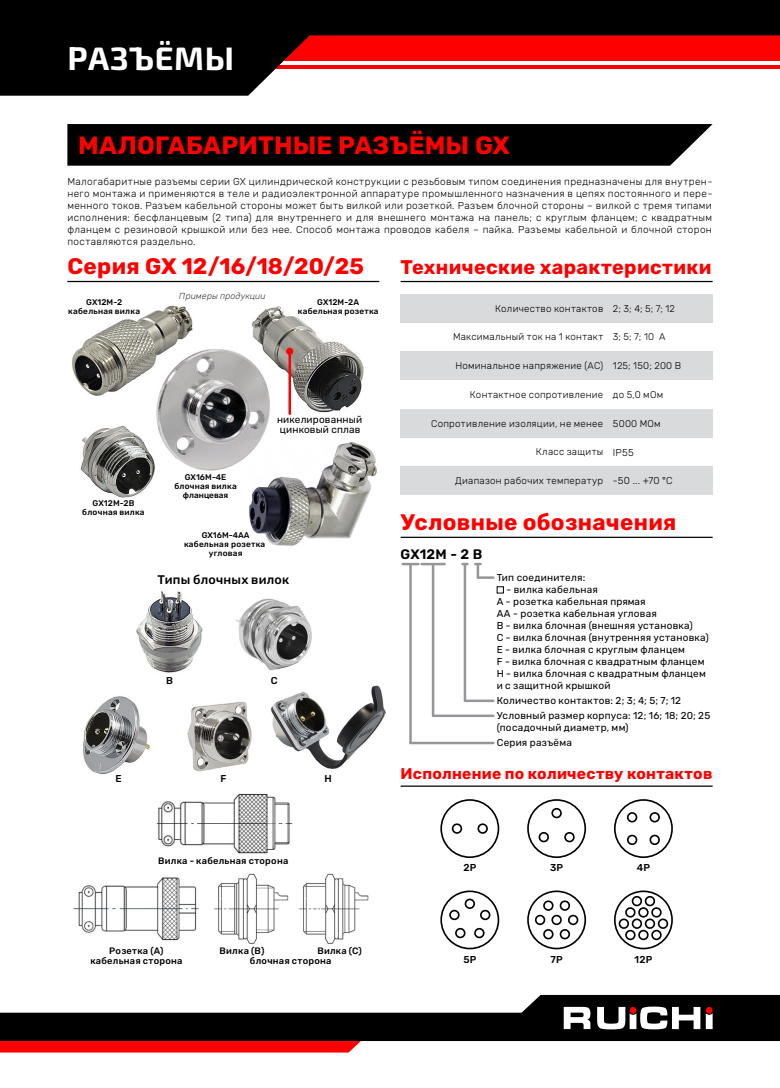
<style>
.page{position:relative;width:780px;height:1088px;background:#fff}
.page>*{position:absolute;margin:0;border:0;box-sizing:border-box;transform-origin:0 0}
.t1{font:700 32.5px "Exo 2";letter-spacing:.02em;color:#fff}
.t2{font:700 25px "Rubik";letter-spacing:.005em;color:#f00}
.t3{font:700 22.5px "Rubik";letter-spacing:.015em;color:#f00}
.t4{font:700 19.75px "Rubik";letter-spacing:.02em;color:#f00}
.t5{font:700 15.5px "Rubik";letter-spacing:.015em;color:#f00}
.t6{font:600 13.75px "Rubik";letter-spacing:.01em;color:#000}
.t7{font:500 12.5px "Rubik";letter-spacing:.015em;color:#000}
.t8{font:300 10px/12px "Rubik";letter-spacing:.035em;color:#000;text-align:justify}
.t9{font:10px/12px "Rubik";letter-spacing:.025em;color:#000}
.t10{font:500 10px "Rubik";letter-spacing:.015em;color:#000}
.t11{font:300 9.75px "Rubik";letter-spacing:.025em;color:#000}
.t12{font:500 9.25px/10.5px "Rubik";letter-spacing:.025em;color:#000;text-align:center}
.t13{font:italic 300 8.75px "Rubik";letter-spacing:.015em;color:#373538}
.t14{font:500 8.25px/9px "Rubik";letter-spacing:.025em;color:#000;text-align:center}
</style>
<div class="page">
<img style="left:249px;top:442px;width:128px;height:104px">
<svg style="left:0;top:0;width:780px;height:96px;fill:#000"></svg>
<svg style="left:0;top:1041px;width:361px;height:11px;background:#fe0404"></svg>
<svg style="left:0;top:995px;width:780px;height:46px;fill:#000"></svg>
<svg style="left:563px;top:1006px;width:149px;height:23px"></svg>
<div style="left:67px;top:124px;width:645px;height:42px;background:#000"></div>
<div style="left:400px;top:294px;width:312px;height:29px;background:#d8dadb"></div>
<div style="left:400px;top:409px;width:312px;height:29px;background:#d8dadb"></div>
<div style="left:400px;top:466px;width:312px;height:29px;background:#d8dadb"></div>
<div style="left:400px;top:351px;width:312px;height:29px;background:#d8dadb"></div>
<hr style="left:400px;top:281px;width:312px;height:1px;background:#000">
<hr style="left:67px;top:281px;width:312px;height:1px;background:#000">
<hr style="left:478px;top:576px;width:15px;height:3px;background:#96969a">
<svg style="left:402px;top:563px;width:16px;height:2px"></svg>
<hr style="left:421px;top:563px;width:23px;height:2px;background:#96969a">
<hr style="left:463px;top:565px;width:3px;height:136px;background:#96969a">
<hr style="left:409px;top:565px;width:3px;height:178px;background:#96969a">
<hr style="left:432px;top:565px;width:2px;height:151px;background:#96969a">
<hr style="left:465px;top:699px;width:28px;height:3px;background:#96969a">
<hr style="left:433px;top:714px;width:60px;height:3px;background:#96969a">
<hr style="left:410px;top:742px;width:83px;height:2px;background:#96969a">
<hr style="left:400px;top:537px;width:312px;height:1px;background:#000">
<svg style="left:475px;top:563px;width:5px;height:15px"></svg>
<div style="left:496px;top:586px;width:8px;height:7px;border:1px solid #000"></div>
<img style="left:80px;top:425px;width:75px;height:73px">
<img style="left:251px;top:306px;width:113px;height:109px">
<hr style="left:288px;top:351px;width:3px;height:63px;background:#f00">
<div style="left:286px;top:348px;width:7px;height:7px;background:#f00;border-radius:50%"></div>
<img style="left:72px;top:305px;width:121px;height:91px">
<img style="left:83px;top:696px;width:68px;height:78px">
<img style="left:187px;top:702px;width:65px;height:70px">
<hr style="left:400px;top:785px;width:312px;height:2px;background:#000">
<svg style="left:440px;top:799px;width:60px;height:59px"></svg>
<svg style="left:527px;top:799px;width:60px;height:59px"></svg>
<svg style="left:614px;top:799px;width:59px;height:59px"></svg>
<svg style="left:440px;top:890px;width:60px;height:60px"></svg>
<svg style="left:527px;top:890px;width:60px;height:60px"></svg>
<svg style="left:614px;top:890px;width:59px;height:60px"></svg>
<img style="left:156px;top:793px;width:137px;height:61px">
<img style="left:73px;top:877px;width:126px;height:64px">
<img style="left:214px;top:873px;width:75px;height:71px">
<img style="left:299px;top:873px;width:70px;height:71px">
<img style="left:236px;top:599px;width:76px;height:72px">
<img style="left:136px;top:591px;width:67px;height:81px">
<img style="left:270px;top:685px;width:115px;height:84px">
<img style="left:155px;top:349px;width:117px;height:122px">
<h1 class="t1" style="left:67px;top:34px;width:168px">РАЗЪЁМЫ</h1>
<h2 class="t2" style="left:78px;top:130px;width:433px">МАЛОГАБАРИТНЫЕ РАЗЪЁМЫ GX</h2>
<p class="t8" style="left:67px;top:176px;width:646px">Малогабаритные разъемы серии GX цилиндрической конструкции с резьбовым типом соединения предназначены для внутрен&shy;него монтажа и применяются в теле и радиоэлектронной аппаратуре промышленного назначения в цепях постоянного и пере&shy;менного токов. Разъем кабельной стороны может быть вилкой или розеткой. Разъем блочной стороны – вилкой с тремя типами исполнения: бесфланцевым (2 типа) для внутреннего и для внешнего монтажа на панель; с круглым фланцем; с квадратным фланцем с резиновой крышкой или без нее. Способ монтажа проводов кабеля – пайка. Разъемы кабельной и блочной сторон поставляются раздельно.</p>
<h3 class="t3" style="left:67px;top:253px;width:298px">Серия GX 12/16/18/20/25</h3>
<h3 class="t4" style="left:400px;top:256px;width:312px">Технические характеристики</h3>
<p class="t13" style="left:179px;top:289px;width:88px">Примеры продукции</p>
<p class="t14" style="left:68px;top:297px;width:73px">GX12M-2 кабельная вилка</p>
<p class="t14" style="left:298px;top:297px;width:82px">GX12M-2A кабельная розетка</p>
<p class="t9" style="left:277px;top:415px;width:86px;line-height:10px">никелированный цинковый сплав</p>
<p class="t14" style="left:82px;top:499px;width:64px">GX12M-2B блочная вилка</p>
<p class="t14" style="left:174px;top:473px;width:64px">GX16M-4E блочная вилка фланцевая</p>
<p class="t14" style="left:184px;top:531px;width:83px">GX16M-4AA кабельная розетка угловая</p>
<p class="t7" style="left:157px;top:570px;width:133px">Типы блочных вилок</p>
<p class="t10" style="left:166px;top:673px;width:8px">B</p>
<p class="t10" style="left:271px;top:673px;width:8px">C</p>
<p class="t10" style="left:115px;top:771px;width:8px">E</p>
<p class="t10" style="left:220px;top:771px;width:8px">F</p>
<p class="t10" style="left:324px;top:771px;width:9px">H</p>
<p class="t11" style="left:495px;top:301px;width:110px">Количество контактов</p>
<p class="t11" style="left:613px;top:301px;width:64px">2; 3; 4; 5; 7; 12</p>
<p class="t11" style="left:453px;top:330px;width:152px">Максимальный ток на 1 контакт</p>
<p class="t11" style="left:613px;top:330px;width:54px">3; 5; 7; 10 А</p>
<p class="t11" style="left:455px;top:359px;width:149px">Номинальное напряжение (AC)</p>
<p class="t11" style="left:613px;top:359px;width:70px">125; 150; 200 В</p>
<p class="t11" style="left:470px;top:387px;width:135px">Контактное сопротивление</p>
<p class="t11" style="left:613px;top:387px;width:52px">до 5,0 мОм</p>
<p class="t11" style="left:431px;top:416px;width:174px">Сопротивление изоляции, не менее</p>
<p class="t11" style="left:613px;top:416px;width:49px">5000 МОм</p>
<p class="t11" style="left:535px;top:445px;width:69px">Класс защиты</p>
<p class="t8" style="left:613px;top:446px;width:22px">IP55</p>
<p class="t11" style="left:455px;top:474px;width:149px">Диапазон рабочих температур</p>
<p class="t8" style="left:613px;top:475px;width:61px">-50 ... +70 °C</p>
<h3 class="t3" style="left:400px;top:509px;width:277px">Условные обозначения</h3>
<h3 class="t6" style="left:400px;top:544px;width:83px">GX12M - 2 B</h3>
<p class="t9" style="left:496px;top:572px;width:90px">Тип соединителя:</p>
<p class="t9" style="left:496px;top:584px;width:213px;text-indent:10px">- вилка кабельная<br>A - розетка кабельная прямая<br>AA - розетка кабельная угловая<br>B - вилка блочная (внешняя установка)<br>C - вилка блочная (внутренняя установка)<br>E - вилка блочная с круглым фланцем<br>F - вилка блочная с квадратным фланцем<br>H - вилка блочная с квадратным фланцем и с защитной крышкой</p>
<p class="t9" style="left:496px;top:694px;width:215px;line-height:15px">Количество контактов: 2; 3; 4; 5; 7; 12<br>Условный размер корпуса: 12; 16; 18; 20; 25</p>
<p class="t9" style="left:496px;top:721px;width:133px;line-height:15px">(посадочный диаметр, мм)<br>Серия разъёма</p>
<h3 class="t5" style="left:400px;top:765px;width:313px">Исполнение по количеству контактов</h3>
<p class="t12" style="left:158px;top:856px;width:132px">Вилка - кабельная сторона</p>
<p class="t10" style="left:463px;top:860px;width:14px">2P</p>
<p class="t10" style="left:636px;top:860px;width:15px">4P</p>
<p class="t10" style="left:550px;top:860px;width:15px">3P</p>
<p class="t12" style="left:90px;top:946px;width:94px">Розетка (А) кабельная сторона</p>
<p class="t12" style="left:220px;top:946px;width:46px">Вилка (В)</p>
<p class="t12" style="left:317px;top:946px;width:46px">Вилка (C)</p>
<p class="t12" style="left:250px;top:956px;width:83px">блочная сторона</p>
<p class="t10" style="left:463px;top:952px;width:14px">5P</p>
<p class="t10" style="left:634px;top:952px;width:19px">12P</p>
<p class="t10" style="left:550px;top:952px;width:14px">7P</p>
</div>
